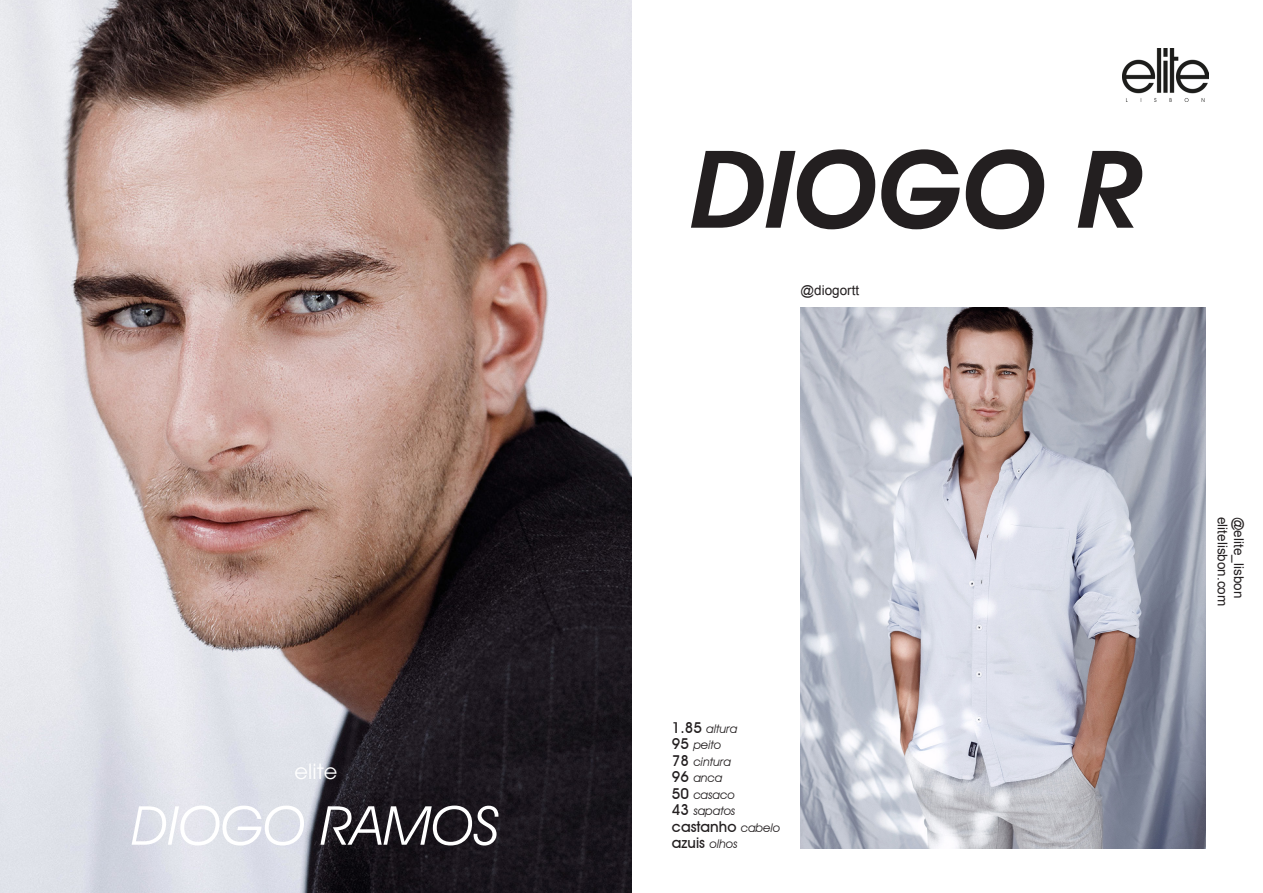
<style>
.page{position:relative;width:1263px;height:893px;background:#fff}
.page>*{position:absolute;margin:0;border:0;box-sizing:border-box;transform-origin:0 0}
.t1{font:italic 600 108px "Avant Garde IT Cby BT";color:#231f20}
.t2{font:italic 54px "Avant Garde IT Cby BT";color:#fff}
.t3{font:21px "Avant Garde LT";color:#fff}
.t4{font:500 15px "Avant Garde IT Cby BT";color:#231f20}
.t5{font:13.5px "Arial";color:#231f20}
.t6{font:italic 12px "Avant Garde IT Cby BT";color:#231f20}
.s1{font-weight:500;font-style:normal;font-size:15px}
.s2{font-weight:400;font-style:italic;font-size:12px}
</style>
<div class="page">
<img style="left:0;top:0;width:631px;height:893px">
<img style="left:800px;top:308px;width:406px;height:540px">
<img style="left:1122px;top:49px;width:87px;height:53px">
<p class="t3" style="left:295px;top:759px;width:44px">elite</p>
<p class="t2" style="left:132px;top:793px;width:369px">DIOGO RAMOS</p>
<p class="t1" style="left:692px;top:124px;width:454px">DIOGO R</p>
<p class="t5" style="left:800px;top:281px;width:60px">@diogortt</p>
<p class="t6" style="left:672px;top:721px;width:67px"><span class="s1">1.85</span> altura</p>
<p class="t6" style="left:672px;top:738px;width:51px"><span class="s1">95</span> peito</p>
<p class="t6" style="left:672px;top:754px;width:61px"><span class="s1">78</span> cintura</p>
<p class="t6" style="left:672px;top:771px;width:52px"><span class="s1">96</span> anca</p>
<p class="t6" style="left:672px;top:787px;width:64px"><span class="s1">50</span> casaco</p>
<p class="t6" style="left:672px;top:804px;width:65px"><span class="s1">43</span> sapatos</p>
<p class="t4" style="left:672px;top:817px;width:110px">castanho <span class="s2">cabelo</span></p>
<p class="t4" style="left:672px;top:834px;width:67px">azuis <span class="s2">olhos</span></p>
<p class="t5" style="left:1231px;top:517px;width:91px;rotate:90deg">elitelisbon.com</p>
<p class="t5" style="left:1247px;top:517px;width:83px;rotate:90deg">@elite_lisbon</p>
</div>
